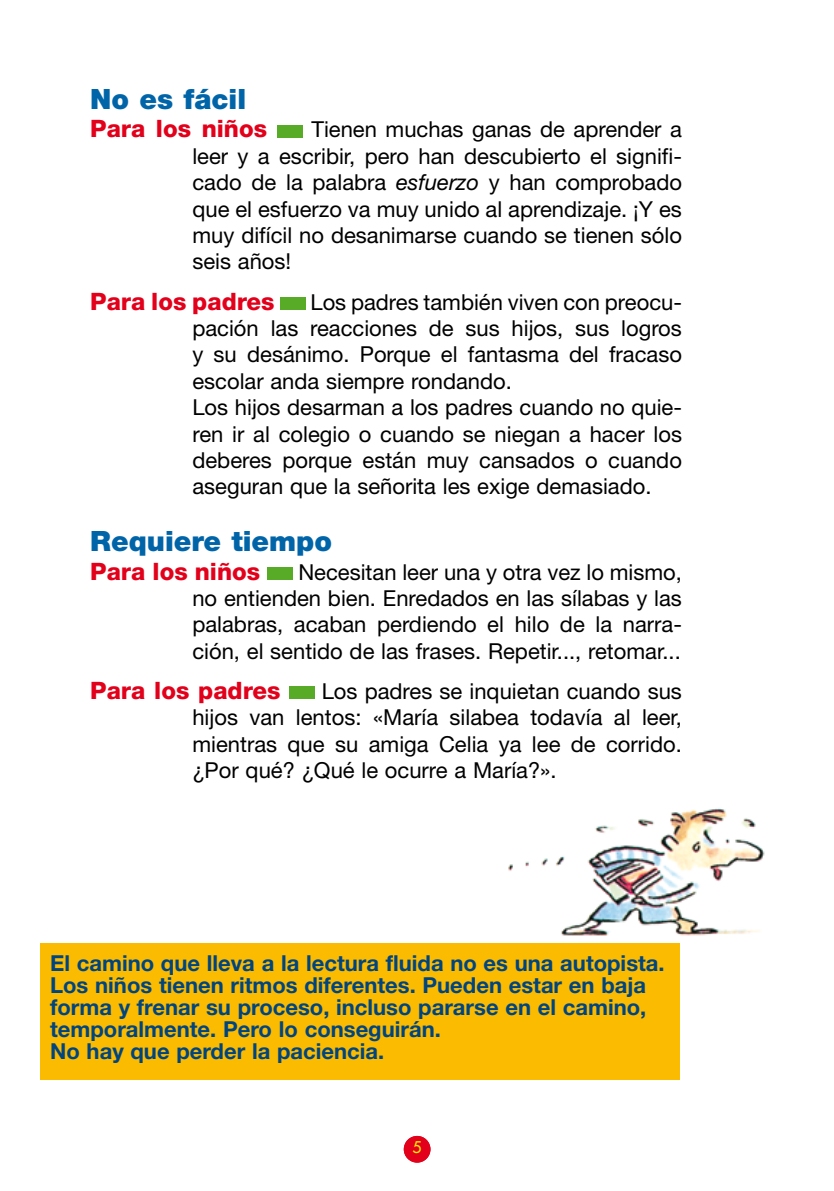
<style>
.page{position:relative;width:834px;height:1191px;background:#fff}
.page>*{position:absolute;margin:0;border:0;box-sizing:border-box;transform-origin:0 0}
.t1{font:900 28px "Helvetica Neue";color:#0064a8}
.t2{font:800 24px "Helvetica Neue";color:#e2001a}
.t3{font:22px/26.4px "Helvetica Neue";color:#000;text-align:justify}
.t4{font:700 22px/22px "Helvetica Neue";color:#004480}
.t5{font:15.8px "Futura";color:#ffed00}
.s1{font-style:italic}
</style>
<div class="page">
<img style="left:508px;top:808px;width:257px;height:128px">
<div style="left:277px;top:125px;width:26px;height:12px;background:#57ab27"></div>
<div style="left:280px;top:297px;width:25px;height:12px;background:#57ab27"></div>
<div style="left:267px;top:567px;width:25px;height:12px;background:#57ab27"></div>
<div style="left:289px;top:686px;width:25px;height:13px;background:#57ab27"></div>
<div style="left:40px;top:943px;width:639px;height:137px;background:#fabb00"></div>
<div style="left:403px;top:1136px;width:27px;height:26px;background:#e2001a;border-radius:50%"></div>
<p class="t1" style="left:90px;top:82px;width:157px">No es fácil</p>
<p class="t2" style="left:90px;top:115px;width:178px">Para los niños</p>
<p class="t3" style="left:192px;top:116px;width:491px;text-indent:119px">Tienen muchas ganas de aprender a leer y a escribir, pero han descubierto el signifi&shy;cado de la palabra <span class="s1">esfuerzo</span> y han comprobado que el esfuerzo va muy unido al aprendizaje. ¡Y es muy difícil no desanimarse cuando se tienen sólo seis años!</p>
<p class="t2" style="left:90px;top:287px;width:186px">Para los padres</p>
<p class="t3" style="left:192px;top:288px;width:491px;text-align:left;text-indent:118px">Los padres también viven con preocu&shy;pación las reacciones de sus hijos, sus logros y su desánimo. Porque el fantasma del fracaso escolar anda siempre rondando.<br>Los hijos desarman a los padres cuando no quie&shy;ren ir al colegio o cuando se niegan a hacer los deberes porque están muy cansados o cuando aseguran que la señorita les exige demasiado.</p>
<p class="t1" style="left:90px;top:524px;width:243px">Requiere tiempo</p>
<p class="t2" style="left:90px;top:557px;width:171px">Para los niños</p>
<p class="t3" style="left:192px;top:558px;width:491px;text-indent:106px">Necesitan leer una y otra vez lo mismo, no entienden bien. Enredados en las sílabas y las palabras, acaban perdiendo el hilo de la narra&shy;ción, el sentido de las frases. Repetir..., retomar...</p>
<p class="t2" style="left:90px;top:676px;width:192px">Para los padres</p>
<p class="t3" style="left:192px;top:677px;width:491px;text-indent:129px">Los padres se inquietan cuando sus hijos van lentos: «María silabea todavía al leer, mientras que su amiga Celia ya lee de corrido. ¿Por qué? ¿Qué le ocurre a María?».</p>
<p class="t4" style="left:50px;top:951px;width:616px">El camino que lleva a la lectura fluida no es una autopista.<br>Los niños tienen ritmos diferentes. Pueden estar en baja forma y frenar su proceso, incluso pararse en el camino, temporalmente. Pero lo conseguirán.<br>No hay que perder la paciencia.</p>
<p class="t5" style="left:412px;top:1136px;width:11px">5</p>
</div>
